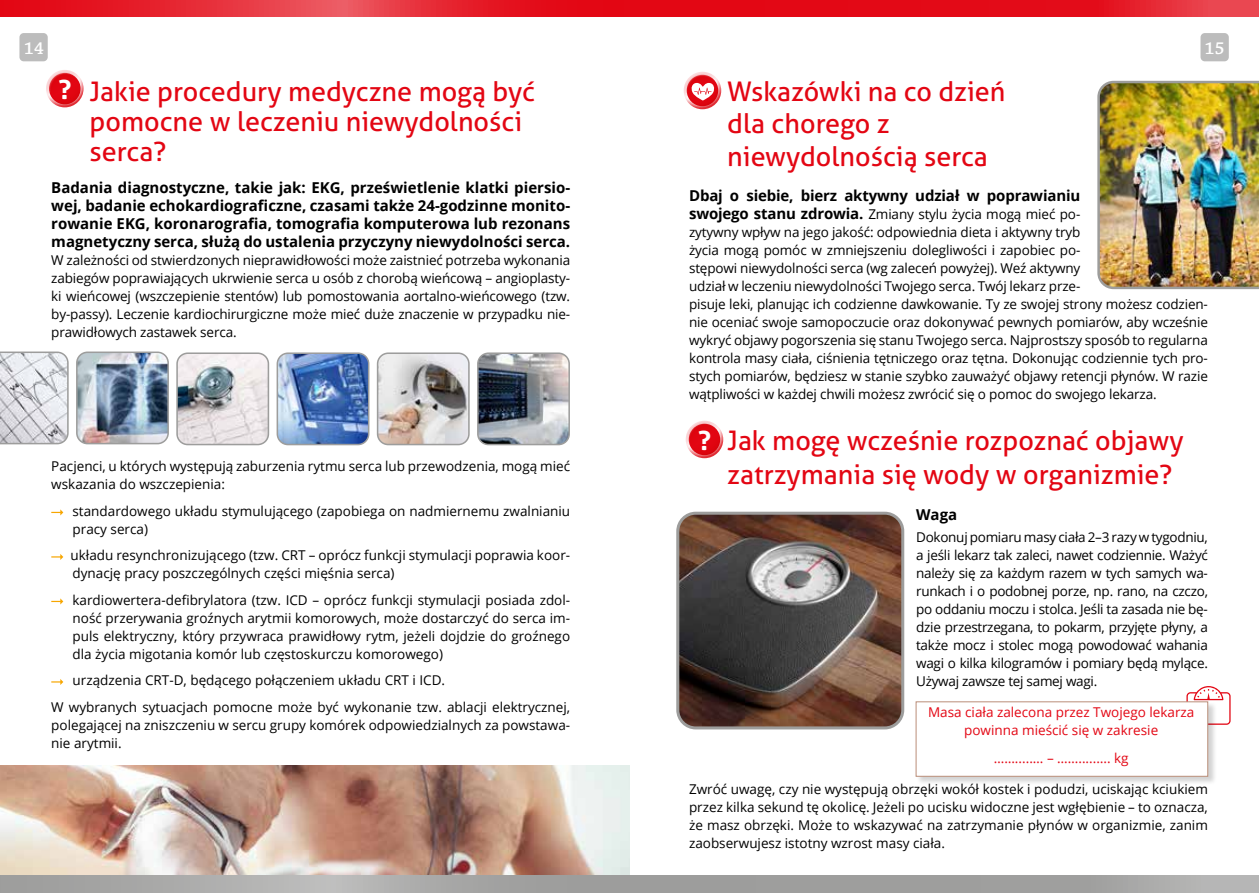
<style>
.page{position:relative;width:1259px;height:893px;background:#fff}
.page>*{position:absolute;margin:0;border:0;box-sizing:border-box;transform-origin:0 0}
.t1{font:27px/30px "Aller";color:#e30613}
.t2{font:700 27px "Aller";color:#fff}
.t3{font:600 18px "Chaparral Pro";color:#fff}
.t4{font:700 15px/18px "Open Sans";color:#000;text-align:justify}
.t5{font:13.5px/18px "Open Sans";letter-spacing:-.01em;color:#000}
.t6{font:13.5px/18px "Open Sans";color:#e30613;text-align:center}
.s1{font-weight:700;font-size:15px}
</style>
<div class="page">
<svg style="left:0;top:0;width:1259px;height:17px;background:#e51c28"></svg>
<svg style="left:0;top:875px;width:1259px;height:18px;background:#a5a5a4"></svg>
<div style="left:19px;top:33px;width:29px;height:28px;background:#bcbcbc;border-radius:4px"></div>
<div style="left:1200px;top:33px;width:28px;height:28px;background:#bcbcbc;border-radius:4px"></div>
<svg style="left:51px;top:509px;width:12px;height:6px"></svg>
<svg style="left:51px;top:554px;width:12px;height:6px"></svg>
<svg style="left:51px;top:598px;width:12px;height:6px"></svg>
<svg style="left:51px;top:679px;width:12px;height:6px"></svg>
<div style="left:42px;top:67px;width:42px;height:33px;background:#fff;opacity:.75"></div>
<div style="left:45px;top:76px;width:39px;height:32px;background:#e30613;opacity:.75"></div>
<img style="left:0;top:765px;width:629px;height:110px">
<svg style="left:0;top:351px;width:69px;height:93px;background:#d5d6db"></svg>
<img style="left:78px;top:354px;width:89px;height:90px">
<div style="left:76px;top:351px;width:93px;height:93px;border:2px solid #9d9d9c;border-radius:11px"></div>
<img style="left:179px;top:355px;width:89px;height:90px">
<div style="left:176px;top:352px;width:93px;height:93px;border:2px solid #9d9d9c;border-radius:11px"></div>
<img style="left:279px;top:355px;width:90px;height:90px">
<div style="left:276px;top:352px;width:93px;height:93px;border:2px solid #9d9d9c;border-radius:11px"></div>
<img style="left:377px;top:355px;width:90px;height:90px">
<div style="left:377px;top:352px;width:93px;height:93px;border:2px solid #9d9d9c;border-radius:11px"></div>
<img style="left:479px;top:355px;width:89px;height:90px">
<div style="left:477px;top:352px;width:93px;height:93px;border:2px solid #9d9d9c;border-radius:11px"></div>
<svg style="left:1186px;top:686px;width:44px;height:39px"></svg>
<div style="left:915px;top:701px;width:301px;height:84px;background:#000;opacity:.18"></div>
<div style="left:916px;top:702px;width:292px;height:74px;background:#fff"></div>
<div style="left:679px;top:69px;width:43px;height:32px;background:#fff;opacity:.75"></div>
<div style="left:682px;top:78px;width:40px;height:32px;background:#e30613;opacity:.75"></div>
<div style="left:683px;top:418px;width:41px;height:32px;background:#fff;opacity:.75"></div>
<div style="left:684px;top:427px;width:40px;height:31px;background:#e30613;opacity:.75"></div>
<img style="left:680px;top:513px;width:222px;height:215px">
<div style="left:676px;top:512px;width:228px;height:217px;border:3px solid #9d9d9c;border-radius:18px"></div>
<img style="left:1097px;top:81px;width:162px;height:208px">
<svg style="left:690px;top:83px;width:25px;height:18px"></svg>
<h2 class="t3" style="left:24px;top:38px;width:21px">14</h2>
<h2 class="t3" style="left:1205px;top:38px;width:21px">15</h2>
<h1 class="t1" style="left:90px;top:76px;width:447px">Jakie procedury medyczne mogą być pomocne w leczeniu niewydolności serca?</h1>
<p class="t4" style="left:51px;top:179px;width:520px">Badania diagnostyczne, takie jak: EKG, prześwietlenie klatki piersio&shy;wej, badanie echokardiograficzne, czasami także 24-godzinne monito&shy;rowanie EKG, koronarografia, tomografia komputerowa lub rezonans magnetyczny serca, służą do ustalenia przyczyny niewydolności serca.</p>
<p class="t5" style="left:51px;top:251px;width:520px;text-align:justify">W zależności od stwierdzonych nieprawidłowości może zaistnieć potrzeba wykonania zabiegów poprawiających ukrwienie serca u osób z chorobą wieńcową – angioplasty&shy;ki wieńcowej (wszczepienie stentów) lub pomostowania aortalno-wieńcowego (tzw. by-passy). Leczenie kardiochirurgiczne może mieć duże znaczenie w przypadku nie&shy;prawidłowych zastawek serca.</p>
<h1 class="t2" style="left:58px;top:73px;width:15px">?</h1>
<h1 class="t1" style="left:727px;top:75px;width:280px;line-height:32.4px">Wskazówki na co dzień dla chorego z niewydolnością serca</h1>
<p class="t4" style="left:689px;top:186px;width:393px">Dbaj o siebie, bierz aktywny udział w poprawianiu</p>
<p class="t5" style="left:689px;top:205px;width:520px"><span class="s1">swojego stanu zdrowia.</span> Zmiany stylu życia mogą mieć po-<br>zytywny wpływ na jego jakość: odpowiednia dieta i aktywny tryb<br>życia mogą pomóc w zmniejszeniu dolegliwości i zapobiec po-<br>stępowi niewydolności serca (wg zaleceń powyżej). Weź aktywny<br>udział w leczeniu niewydolności Twojego serca. Twój lekarz prze-<br>pisuje leki, planując ich codzienne dawkowanie. Ty ze swojej strony możesz codzien&shy;nie oceniać swoje samopoczucie oraz dokonywać pewnych pomiarów, aby wcześnie wykryć objawy pogorszenia się stanu Twojego serca. Najprostszy sposób to regularna kontrola masy ciała, ciśnienia tętniczego oraz tętna. Dokonując codziennie tych pro&shy;stych pomiarów, będziesz w stanie szybko zauważyć objawy retencji płynów. W razie wątpliwości w każdej chwili możesz zwrócić się o pomoc do swojego lekarza.</p>
<h1 class="t1" style="left:727px;top:423px;width:458px;line-height:34.2px">Jak mogę wcześnie rozpoznać objawy zatrzymania się wody w organizmie?</h1>
<p class="t4" style="left:916px;top:505px;width:43px">Waga</p>
<p class="t5" style="left:916px;top:528px;width:293px;text-align:justify">Dokonuj pomiaru masy ciała 2–3 razy w tygodniu, a jeśli lekarz tak zaleci, nawet codziennie. Ważyć należy się za każdym razem w tych samych wa&shy;runkach i o podobnej porze, np. rano, na czczo, po oddaniu moczu i stolca. Jeśli ta zasada nie bę&shy;dzie przestrzegana, to pokarm, przyjęte płyny, a także mocz i stolec mogą powodować wahania wagi o kilka kilogramów i pomiary będą mylące.<br>Używaj zawsze tej samej wagi.</p>
<p class="t6" style="left:928px;top:703px;width:268px">Masa ciała zalecona przez Twojego lekarza powinna mieścić się w zakresie</p>
<p class="t6" style="left:993px;top:749px;width:136px">…….....… – …….....…. kg</p>
<p class="t5" style="left:689px;top:780px;width:520px;text-align:justify">Zwróć uwagę, czy nie występują obrzęki wokół kostek i podudzi, uciskając kciukiem przez kilka sekund tę okolicę. Jeżeli po ucisku widoczne jest wgłębienie – to oznacza, że masz obrzęki. Może to wskazywać na zatrzymanie płynów w organizmie, zanim zaobserwujesz istotny wzrost masy ciała.</p>
<h1 class="t2" style="left:698px;top:424px;width:15px">?</h1>
<p class="t5" style="left:51px;top:457px;width:520px">Pacjenci, u których występują zaburzenia rytmu serca lub przewodzenia, mogą mieć wskazania do wszczepienia:</p>
<p class="t5" style="left:73px;top:501px;width:499px">standardowego układu stymulującego (zapobiega on nadmiernemu zwalnianiu pracy serca)</p>
<p class="t5" style="left:70px;top:546px;width:501px">układu resynchronizującego (tzw. CRT – oprócz funkcji stymulacji poprawia koor&shy;dynację pracy poszczególnych części mięśnia serca)</p>
<p class="t5" style="left:73px;top:590px;width:499px;text-align:justify">kardiowertera-defibrylatora (tzw. ICD – oprócz funkcji stymulacji posiada zdol&shy;ność przerywania groźnych arytmii komorowych, może dostarczyć do serca im&shy;puls elektryczny, który przywraca prawidłowy rytm, jeżeli dojdzie do groźnego dla życia migotania komór lub częstoskurczu komorowego)</p>
<p class="t5" style="left:51px;top:666px;width:520px;line-height:26.5px;text-indent:21px">urządzenia CRT-D, będącego połączeniem układu CRT i ICD.<br>W wybranych sytuacjach pomocne może być wykonanie tzw. ablacji elektrycznej,</p>
<p class="t5" style="left:51px;top:715px;width:520px">polegającej na zniszczeniu w sercu grupy komórek odpowiedzialnych za powstawa&shy;nie arytmii.</p>
</div>
